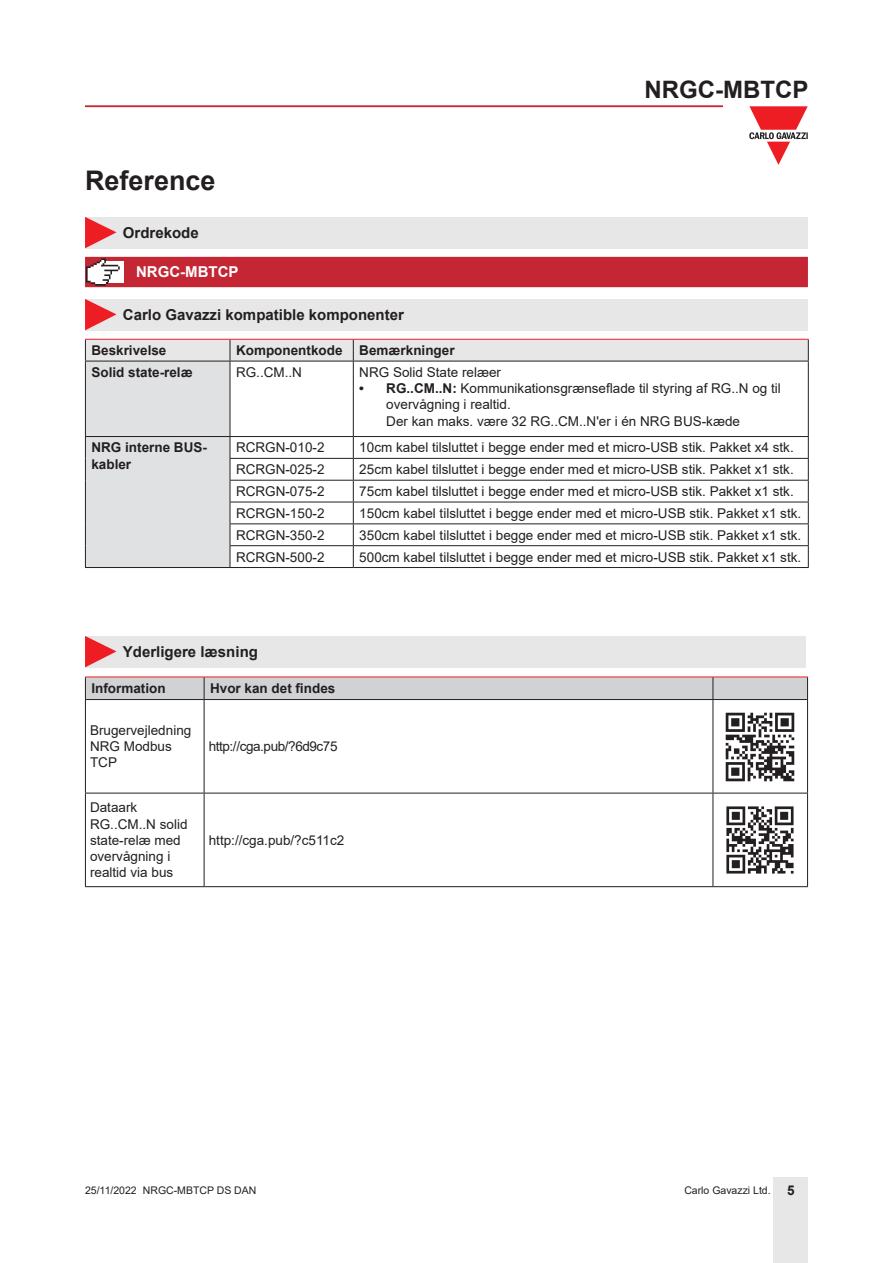
<style>
.page{position:relative;width:893px;height:1263px;background:#fff}
.page>*{position:absolute;margin:0;border:0;box-sizing:border-box;transform-origin:0 0}
.Titolo01{font:700 27px "Arial";color:#231f20}
.t1{font:700 24px "Arial";color:#231f20}
.Titolo03{font:700 15px "Arial";color:#231f20}
.Titolo04{font:700 15px "Arial";color:#fff}
.TestoTabellaSx{font:13.5px/16.2px "Arial";color:#231f20}
.TitoloTabellaSx{font:700 13.5px/16.2px "Arial";color:#231f20}
.TestoTabellaSx-2{font:13.5px "Arial";letter-spacing:-.03em;color:#231f20}
.t2{font:10.5px "Arial";color:#231f20}
.s1{font-weight:700}
</style>
<div class="page">
<div style="left:774px;top:1177px;width:34px;height:86px;background:#e7e7e8"></div>
<svg style="left:749px;top:106px;width:59px;height:59px"></svg>
<hr style="left:85px;top:106px;width:638px;height:1px;background:#c42633">
<div style="left:85px;top:636px;width:721px;height:31px;background:#e7e7e8"></div>
<svg style="left:85px;top:636px;width:31px;height:31px"></svg>
<hr style="left:85px;top:699px;width:119px;height:1px;background:#231f20">
<hr style="left:85px;top:700px;width:1px;height:93px;background:#231f20">
<hr style="left:204px;top:700px;width:1px;height:93px;background:#231f20">
<hr style="left:85px;top:793px;width:119px;height:1px;background:#231f20">
<hr style="left:204px;top:793px;width:509px;height:1px;background:#231f20">
<hr style="left:85px;top:886px;width:119px;height:1px;background:#231f20">
<hr style="left:204px;top:886px;width:509px;height:1px;background:#231f20">
<hr style="left:204px;top:699px;width:509px;height:1px;background:#231f20">
<div style="left:85px;top:677px;width:723px;height:22px;background:#d1d2d4"></div>
<hr style="left:85px;top:793px;width:1px;height:93px;background:#231f20">
<hr style="left:204px;top:793px;width:1px;height:93px;background:#231f20">
<hr style="left:713px;top:886px;width:95px;height:1px;background:#231f20">
<img style="left:713px;top:699px;width:95px;height:187px">
<div style="left:85px;top:299px;width:723px;height:31px;background:#e7e7e8"></div>
<svg style="left:85px;top:299px;width:31px;height:31px"></svg>
<hr style="left:85px;top:567px;width:145px;height:1px;background:#231f20">
<hr style="left:230px;top:567px;width:123px;height:1px;background:#231f20">
<hr style="left:353px;top:567px;width:456px;height:1px;background:#231f20">
<svg style="left:85px;top:340px;width:724px;height:227px"></svg>
<hr style="left:85px;top:339px;width:145px;height:1px;background:#ee1d23">
<hr style="left:230px;top:339px;width:123px;height:1px;background:#ee1d23">
<hr style="left:353px;top:339px;width:456px;height:1px;background:#ee1d23">
<div style="left:85px;top:217px;width:723px;height:31px;background:#e7e7e8"></div>
<svg style="left:85px;top:217px;width:31px;height:31px"></svg>
<div style="left:85px;top:257px;width:723px;height:30px;background:#c42633"></div>
<p class="Titolo01" style="left:85px;top:161px;width:132px">Reference</p>
<p class="Titolo03" style="left:123px;top:222px;width:77px">Ordrekode</p>
<p class="Titolo04" style="left:136px;top:262px;width:104px">NRGC-MBTCP</p>
<h2 class="t1" style="left:644px;top:73px;width:165px">NRGC-MBTCP</h2>
<p class="Titolo03" style="left:123px;top:304px;width:282px">Carlo Gavazzi kompatible komponenter</p>
<p class="TitoloTabellaSx" style="left:91px;top:342px;width:77px">Beskrivelse</p>
<p class="TitoloTabellaSx" style="left:236px;top:342px;width:108px">Komponentkode</p>
<p class="TitoloTabellaSx" style="left:359px;top:342px;width:97px">Bemærkninger</p>
<p class="TitoloTabellaSx" style="left:91px;top:364px;width:103px">Solid state-relæ</p>
<p class="TestoTabellaSx" style="left:236px;top:364px;width:68px">RG..CM..N</p>
<p class="TestoTabellaSx" style="left:359px;top:364px;width:143px">NRG Solid State relæer</p>
<p class="TestoTabellaSx" style="left:386px;top:380px;width:396px;text-indent:-27px"><span class="s1">• RG..CM..N:</span> Kommunikationsgrænseflade til styring af RG..N og til overvågning i realtid.</p>
<p class="TestoTabellaSx" style="left:386px;top:413px;width:355px">Der kan maks. være 32 RG..CM..N'er i én NRG BUS-kæde</p>
<p class="TitoloTabellaSx" style="left:91px;top:440px;width:117px">NRG interne BUS&shy;kabler</p>
<p class="TestoTabellaSx" style="left:236px;top:439px;width:90px">RCRGN-010-2</p>
<p class="TestoTabellaSx" style="left:359px;top:439px;width:436px">10cm kabel tilsluttet i begge ender med et micro-USB stik. Pakket x4 stk.</p>
<p class="TestoTabellaSx" style="left:236px;top:461px;width:90px">RCRGN-025-2</p>
<p class="TestoTabellaSx" style="left:359px;top:461px;width:436px">25cm kabel tilsluttet i begge ender med et micro-USB stik. Pakket x1 stk.</p>
<p class="TestoTabellaSx" style="left:236px;top:483px;width:90px">RCRGN-075-2</p>
<p class="TestoTabellaSx" style="left:359px;top:483px;width:436px">75cm kabel tilsluttet i begge ender med et micro-USB stik. Pakket x1 stk.</p>
<p class="TestoTabellaSx" style="left:236px;top:505px;width:90px">RCRGN-150-2</p>
<p class="TestoTabellaSx" style="left:359px;top:505px;width:443px">150cm kabel tilsluttet i begge ender med et micro-USB stik. Pakket x1 stk.</p>
<p class="TestoTabellaSx" style="left:236px;top:527px;width:90px">RCRGN-350-2</p>
<p class="TestoTabellaSx" style="left:359px;top:527px;width:443px">350cm kabel tilsluttet i begge ender med et micro-USB stik. Pakket x1 stk.</p>
<p class="TestoTabellaSx" style="left:236px;top:549px;width:90px">RCRGN-500-2</p>
<p class="TestoTabellaSx" style="left:359px;top:549px;width:443px">500cm kabel tilsluttet i begge ender med et micro-USB stik. Pakket x1 stk.</p>
<p class="Titolo03" style="left:123px;top:641px;width:137px">Yderligere læsning</p>
<p class="TitoloTabellaSx" style="left:91px;top:680px;width:76px">Information</p>
<p class="TitoloTabellaSx" style="left:210px;top:680px;width:127px">Hvor kan det findes</p>
<p class="TestoTabellaSx" style="left:90px;top:722px;width:103px">Brugervejledning</p>
<p class="TestoTabellaSx" style="left:90px;top:738px;width:83px">NRG Modbus<br>TCP</p>
<p class="TestoTabellaSx-2" style="left:209px;top:737px;width:130px">http://cga.pub/?6d9c75</p>
<p class="TestoTabellaSx" style="left:90px;top:799px;width:49px">Dataark</p>
<p class="TestoTabellaSx" style="left:90px;top:816px;width:99px">RG..CM..N solid state-relæ med overvågning i realtid via bus</p>
<p class="TestoTabellaSx" style="left:209px;top:832px;width:137px">http://cga.pub/?c511c2</p>
<p class="t2" style="left:85px;top:1183px;width:173px">25/11/2022 NRGC-MBTCP DS DAN</p>
<p class="TitoloTabellaSx" style="left:787px;top:1182px;width:9px">5</p>
<p class="t2" style="left:684px;top:1183px;width:88px">Carlo Gavazzi Ltd.</p>
</div>
